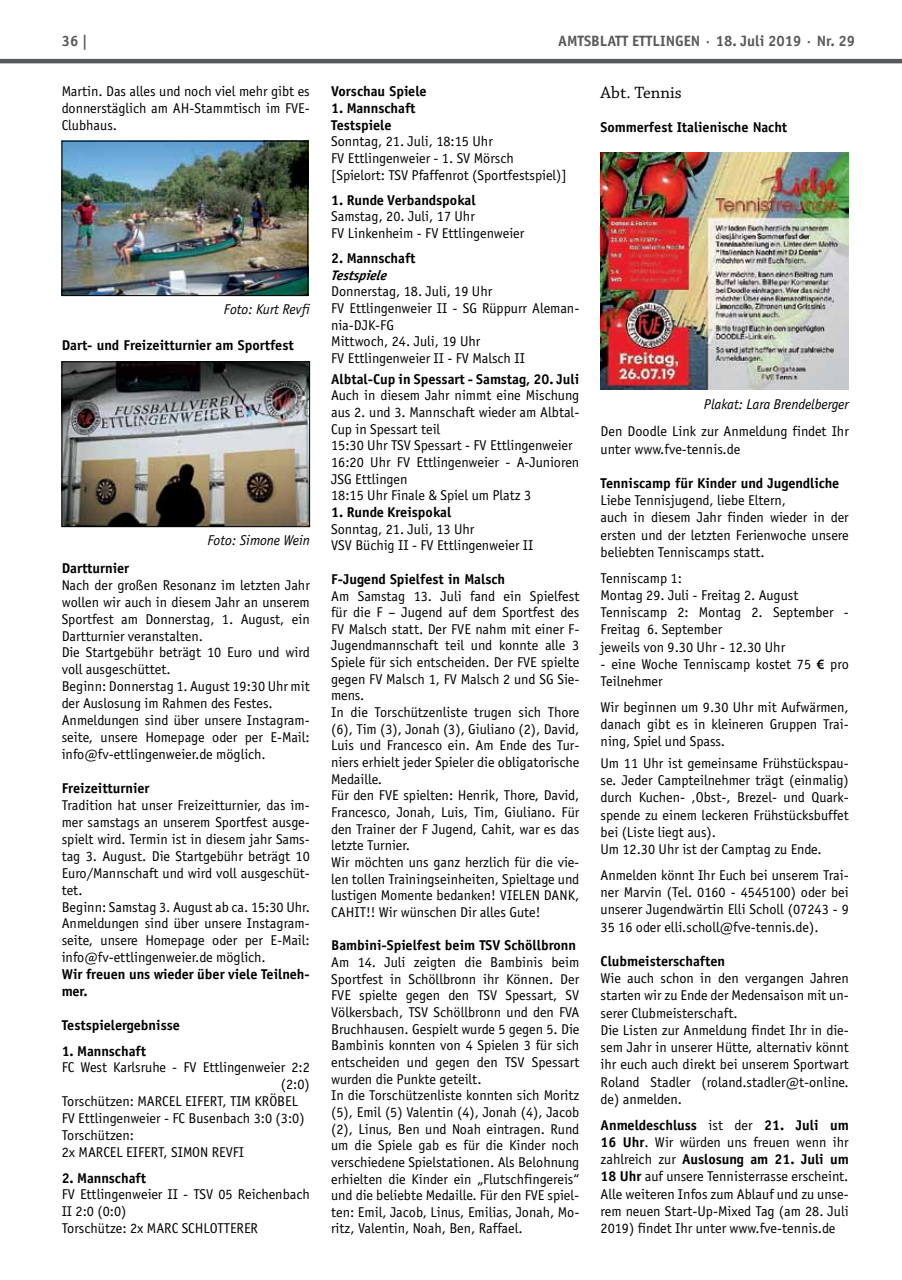
<style>
.page{position:relative;width:902px;height:1280px;background:#fff}
.page>*{position:absolute;margin:0;border:0;box-sizing:border-box;transform-origin:0 0}
.t1{font:17.25px "Chaparral Pro";color:#000}
.t2{font:700 15px "Officina Sans";color:#58595b}
.t3{font:14.25px/16.6px "Officina Sans";color:#000}
.t4{font:700 14.25px/17px "Officina Sans";color:#000}
.t5{font:italic 14.25px "Officina Sans";color:#000}
.t6{font:italic 700 14.25px "Officina Sans";color:#000}
.s1{font-family:"Myriad Pro";font-weight:600}
.s2{font-weight:700}
</style>
<div class="page">
<hr style="left:0;top:59px;width:901px;height:4px;background:#58595b">
<img style="left:64px;top:143px;width:242px;height:151px">
<div style="left:62px;top:141px;width:246px;height:155px;border:1px solid #000"></div>
<img style="left:64px;top:364px;width:244px;height:161px">
<div style="left:62px;top:362px;width:248px;height:165px;border:1px solid #000"></div>
<img style="left:600px;top:152px;width:248px;height:238px">
<p class="t2" style="left:62px;top:32px;width:28px">36 |</p>
<p class="t2" style="left:558px;top:32px;width:298px">Amtsblatt Ettlingen · 18. Juli 2019 · Nr. 29</p>
<p class="t3" style="left:62px;top:82px;width:250px;text-align:justify">Martin. Das alles und noch viel mehr gibt es donnerstäglich am AH-Stammtisch im FVE-Clubhaus.</p>
<p class="t1" style="left:600px;top:83px;width:83px">Abt. Tennis</p>
<p class="t4" style="left:600px;top:119px;width:188px">Sommerfest Italienische Nacht</p>
<p class="t4" style="left:331px;top:83px;width:97px">Vorschau Spiele</p>
<p class="t4" style="left:331px;top:100px;width:86px">1. Mannschaft<br>Testspiele</p>
<p class="t3" style="left:331px;top:133px;width:237px">Sonntag, 21. Juli, 18:15 Uhr<br>FV Ettlingenweier - 1. SV Mörsch [Spielort: TSV Pfaffenrot (Sportfestspiel)]</p>
<p class="t4" style="left:331px;top:191px;width:146px">1. Runde Verbandspokal</p>
<p class="t3" style="left:331px;top:208px;width:195px">Samstag, 20. Juli, 17 Uhr<br>FV Linkenheim - FV Ettlingenweier</p>
<p class="t4" style="left:331px;top:250px;width:86px">2. Mannschaft</p>
<p class="t6" style="left:331px;top:267px;width:59px">Testspiele</p>
<p class="t3" style="left:331px;top:283px;width:250px">Donnerstag, 18. Juli, 19 Uhr<br>FV Ettlingenweier II - SG Rüppurr Aleman&shy;nia-DJK-FG<br>Mittwoch, 24. Juli, 19 Uhr<br>FV Ettlingenweier II - FV Malsch II</p>
<p class="t4" style="left:331px;top:370px;width:250px">Albtal-Cup in Spessart - Samstag, 20. Juli</p>
<p class="t3" style="left:331px;top:387px;width:250px">Auch in diesem Jahr nimmt eine Mischung aus 2. und 3. Mannschaft wieder am Albtal-Cup in Spessart teil<br>15:30 Uhr TSV Spessart - FV Ettlingenweier 16:20 Uhr FV Ettlingenweier - A-Junioren JSG Ettlingen<br>18:15 Uhr Finale &amp; Spiel um Platz 3</p>
<p class="t4" style="left:331px;top:503px;width:122px">1. Runde Kreispokal</p>
<p class="t3" style="left:331px;top:520px;width:204px">Sonntag, 21. Juli, 13 Uhr<br>VSV Büchig II - FV Ettlingenweier II</p>
<p class="t4" style="left:331px;top:570px;width:175px">F-Jugend Spielfest in Malsch</p>
<p class="t3" style="left:331px;top:587px;width:250px">Am Samstag 13. Juli fand ein Spielfest für die F – Jugend auf dem Sportfest des FV Malsch statt. Der FVE nahm mit einer F-Jugendmannschaft teil und konnte alle 3<br>Spiele für sich entscheiden. Der FVE spielte gegen FV Malsch 1, FV Malsch 2 und SG Sie&shy;mens.<br>In die Torschützenliste trugen sich Thore (6), Tim (3), Jonah (3), Giuliano (2), David, Luis und Francesco ein. Am Ende des Tur&shy;niers erhielt jeder Spieler die obligatorische Medaille.<br>Für den FVE spielten: Henrik, Thore, David, Francesco, Jonah, Luis, Tim, Giuliano. Für den Trainer der F Jugend, Cahit, war es das letzte Turnier.<br>Wir möchten uns ganz herzlich für die vie&shy;len tollen Trainingseinheiten, Spieltage und lustigen Momente bedanken! VIELEN DANK, CAHIT!! Wir wünschen Dir alles Gute!</p>
<p class="t4" style="left:331px;top:937px;width:246px">Bambini-Spielfest beim TSV Schöllbronn</p>
<p class="t3" style="left:331px;top:954px;width:250px">Am 14. Juli zeigten die Bambinis beim Sportfest in Schöllbronn ihr Können. Der FVE spielte gegen den TSV Spessart, SV Völkersbach, TSV Schöllbronn und den FVA Bruchhausen. Gespielt wurde 5 gegen 5. Die Bambinis konnten von 4 Spielen 3 für sich entscheiden und gegen den TSV Spessart wurden die Punkte geteilt.<br>In die Torschützenliste konnten sich Moritz (5), Emil (5) Valentin (4), Jonah (4), Jacob (2), Linus, Ben und Noah eintragen. Rund um die Spiele gab es für die Kinder noch verschiedene Spielstationen. Als Belohnung erhielten die Kinder ein „Flutschfingereis“ und die beliebte Medaille. Für den FVE spiel&shy;ten: Emil, Jacob, Linus, Emilias, Jonah, Mo&shy;ritz, Valentin, Noah, Ben, Raffael.</p>
<p class="t5" style="left:224px;top:301px;width:87px">Foto: Kurt Revfi</p>
<p class="t4" style="left:62px;top:337px;width:233px">Dart- und Freizeitturnier am Sportfest</p>
<p class="t5" style="left:704px;top:395px;width:146px">Plakat: Lara Brendelberger</p>
<p class="t3" style="left:600px;top:423px;width:250px;line-height:17.2px">Den Doodle Link zur Anmeldung findet Ihr unter www.fve-tennis.de</p>
<p class="t4" style="left:600px;top:474px;width:240px">Tenniscamp für Kinder und Jugendliche</p>
<p class="t3" style="left:600px;top:492px;width:250px;line-height:17.2px">Liebe Tennisjugend, liebe Eltern,<br>auch in diesem Jahr finden wieder in der ersten und der letzten Ferienwoche unsere beliebten Tenniscamps statt.</p>
<p class="t3" style="left:600px;top:569px;width:250px;line-height:17.2px">Tenniscamp 1:<br>Montag 29. Juli - Freitag 2. August<br>Tenniscamp 2: Montag 2. September -<br>Freitag 6. September<br>jeweils von 9.30 Uhr - 12.30 Uhr</p>
<p class="t3" style="left:600px;top:655px;width:250px;line-height:17.2px">- eine Woche Tenniscamp kostet 75 <span class="s1">€</span> pro<br>Teilnehmer</p>
<p class="t3" style="left:600px;top:698px;width:250px;line-height:17.2px;text-align:justify">Wir beginnen um 9.30 Uhr mit Aufwärmen, danach gibt es in kleineren Gruppen Trai&shy;ning, Spiel und Spass.</p>
<p class="t3" style="left:600px;top:754px;width:250px;line-height:17.2px">Um 11 Uhr ist gemeinsame Frühstückspau&shy;se. Jeder Campteilnehmer trägt (einmalig) durch Kuchen- ,Obst-, Brezel- und Quark&shy;spende zu einem leckeren Frühstücksbuffet bei (Liste liegt aus).<br>Um 12.30 Uhr ist der Camptag zu Ende.</p>
<p class="t3" style="left:600px;top:866px;width:250px;line-height:17.2px;text-align:justify">Anmelden könnt Ihr Euch bei unserem Trai&shy;ner Marvin (Tel. 0160 - 4545100) oder bei unserer Jugendwärtin Elli Scholl (07243 - 9<br>35 16 oder elli.scholl@fve-tennis.de).</p>
<p class="t4" style="left:600px;top:952px;width:126px">Clubmeisterschaften</p>
<p class="t3" style="left:600px;top:970px;width:250px;line-height:17.2px">Wie auch schon in den vergangen Jahren starten wir zu Ende der Medensaison mit un&shy;serer Clubmeisterschaft.<br>Die Listen zur Anmeldung findet Ihr in die&shy;sem Jahr in unserer Hütte, alternativ könnt ihr euch auch direkt bei unserem Sportwart Roland Stadler (roland.stadler@t-online. de) anmelden.</p>
<p class="t3" style="left:600px;top:1116px;width:250px;line-height:17.2px;text-align:justify"><span class="s2">Anmeldeschluss</span> ist der <span class="s2">21. Juli um 16 Uhr</span>. Wir würden uns freuen wenn ihr zahlreich zur <span class="s2">Auslosung am 21. Juli um 18 Uhr</span> auf unsere Tennisterrasse erscheint.<br>Alle weiteren Infos zum Ablauf und zu unse&shy;rem neuen Start-Up-Mixed Tag (am 28. Juli 2019) findet Ihr unter www.fve-tennis.de</p>
<p class="t5" style="left:207px;top:532px;width:104px">Foto: Simone Wein</p>
<p class="t4" style="left:62px;top:559px;width:69px">Dartturnier</p>
<p class="t3" style="left:62px;top:576px;width:250px">Nach der großen Resonanz im letzten Jahr wollen wir auch in diesem Jahr an unserem Sportfest am Donnerstag, 1. August, ein Dartturnier veranstalten.<br>Die Startgebühr beträgt 10 Euro und wird voll ausgeschüttet.<br>Beginn: Donnerstag 1. August 19:30 Uhr mit der Auslosung im Rahmen des Festes.<br>Anmeldungen sind über unsere Instagram&shy;seite, unsere Homepage oder per E-Mail: info@fv-ettlingenweier.de möglich.</p>
<p class="t4" style="left:62px;top:779px;width:89px">Freizeitturnier</p>
<p class="t3" style="left:62px;top:797px;width:250px">Tradition hat unser Freizeitturnier, das im&shy;mer samstags an unserem Sportfest ausge&shy;spielt wird. Termin ist in diesem jahr Sams&shy;tag 3. August. Die Startgebühr beträgt 10<br>Euro/Mannschaft und wird voll ausgeschüt&shy;tet.<br>Beginn: Samstag 3. August ab ca. 15:30 Uhr.<br>Anmeldungen sind über unsere Instagram&shy;seite, unsere Homepage oder per E-Mail: info@fv-ettlingenweier.de möglich.</p>
<p class="t4" style="left:62px;top:966px;width:250px">Wir freuen uns wieder über viele Teilneh&shy;mer.</p>
<p class="t4" style="left:62px;top:1016px;width:120px">Testspielergebnisse</p>
<p class="t4" style="left:62px;top:1042px;width:86px">1. Mannschaft</p>
<p class="t3" style="left:62px;top:1059px;width:249px">FC West Karlsruhe - FV Ettlingenweier 2:2</p>
<p class="t3" style="left:281px;top:1076px;width:31px">(2:0)</p>
<p class="t3" style="left:62px;top:1093px;width:238px">Torschützen: MARCEL EIFERT, TIM KRÖBEL</p>
<p class="t3" style="left:62px;top:1110px;width:244px">FV Ettlingenweier - FC Busenbach 3:0 (3:0)</p>
<p class="t3" style="left:62px;top:1127px;width:74px">Torschützen:</p>
<p class="t3" style="left:62px;top:1144px;width:184px">2x MARCEL EIFERT, SIMON REVFI</p>
<p class="t4" style="left:62px;top:1169px;width:86px">2. Mannschaft</p>
<p class="t3" style="left:62px;top:1186px;width:250px">FV Ettlingenweier II - TSV 05 Reichenbach<br>II 2:0 (0:0)<br>Torschütze: 2x MARC SCHLOTTERER</p>
</div>
